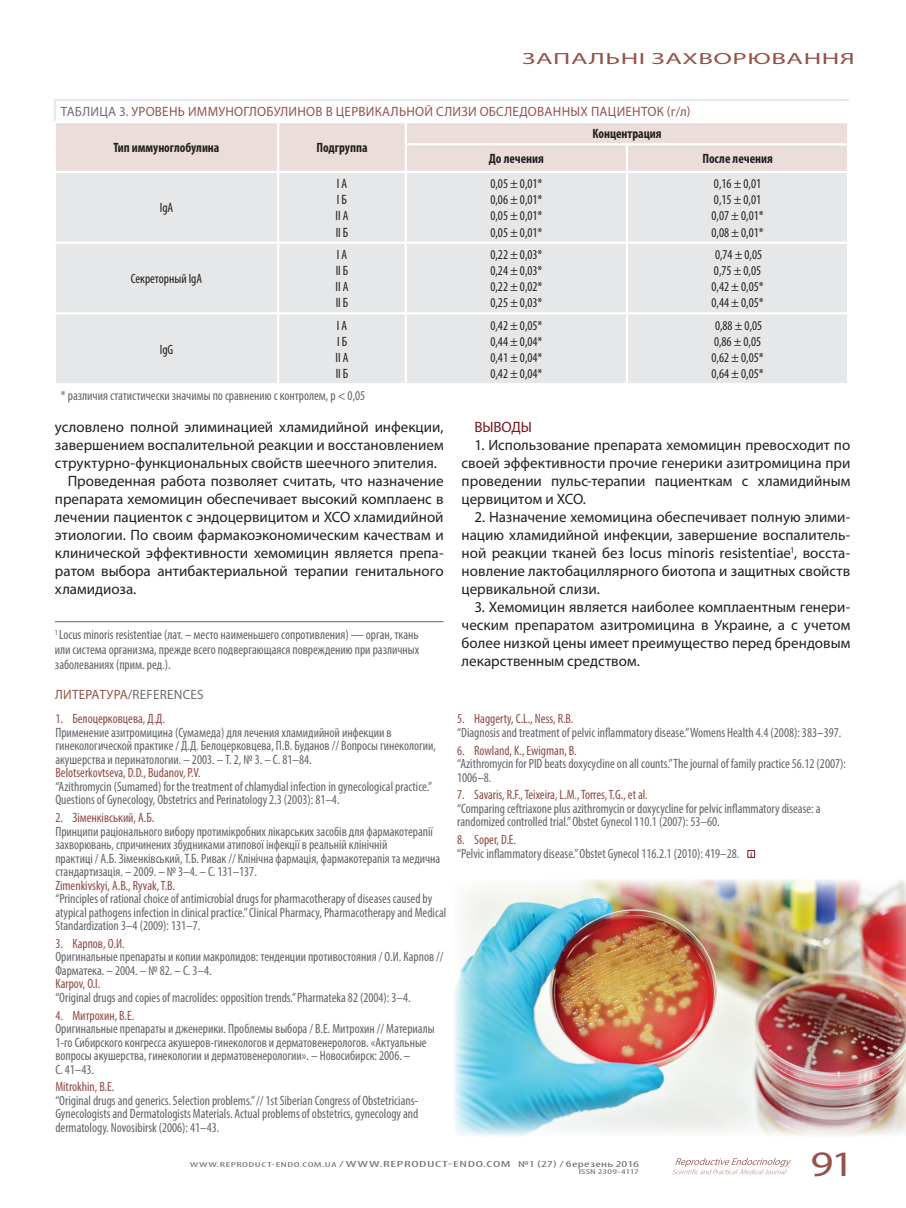
<style>
.page{position:relative;width:906px;height:1208px;background:#fff}
.page>*{position:absolute;margin:0;border:0;box-sizing:border-box;transform-origin:0 0}
.t1{font:35.85px "Myriad Pro";color:#95534b;scale:1.25 1}
.t2{font:16.2px "Myriad Pro";letter-spacing:.02em;color:#95534b;scale:1.67 1}
.t3{font:15px/18px "Myriad Pro";color:#231f20;text-align:justify}
.t4{font:15px "Myriad Pro";letter-spacing:-.01em;color:#741820}
.t5{font:condensed 13.5px/13.5px "Myriad Pro";color:#636366}
.t6{font:condensed 13.5px/16.2px "Myriad Pro";color:#231f20;text-align:justify}
.t7{font:condensed 13.5px "Myriad Pro";color:#8f4a43}
.t8{font:13.5px "Myriad Pro";letter-spacing:.02em;color:#95534b}
.t9{font:700 condensed 13.5px "Myriad Pro";color:#231f20}
.t10{font:condensed 9px "Myriad Pro";letter-spacing:.035em;color:#6c6d70;scale:1.82 1}
.t11{font:condensed 7.2px "Myriad Pro";letter-spacing:.01em;color:#6c6d70;scale:1.67 1}
.s1{color:#6c6d70}
.s2{color:#8f4a43}
.s3{font-weight:700;font-size:7.5px;color:#741820}
.s4{font-size:7.2px}
</style>
<div class="page">
<svg style="left:672px;top:1158px;width:119px;height:16px"></svg>
<div style="left:56px;top:123px;width:791px;height:48px;background:#ebddd9"></div>
<div style="left:56px;top:173px;width:791px;height:210px;background:#e6e7e9"></div>
<hr style="left:277px;top:123px;width:2px;height:21px;background:#fff">
<hr style="left:405px;top:123px;width:2px;height:20px;background:#fff">
<hr style="left:277px;top:144px;width:2px;height:27px;background:#fff">
<hr style="left:405px;top:143px;width:222px;height:2px;background:#fff">
<hr style="left:405px;top:145px;width:2px;height:26px;background:#fff">
<hr style="left:627px;top:143px;width:222px;height:2px;background:#fff">
<hr style="left:626px;top:145px;width:2px;height:26px;background:#fff">
<hr style="left:277px;top:173px;width:2px;height:69px;background:#fff">
<hr style="left:405px;top:173px;width:2px;height:69px;background:#fff">
<hr style="left:626px;top:173px;width:2px;height:69px;background:#fff">
<hr style="left:54px;top:242px;width:224px;height:2px;background:#fff">
<hr style="left:278px;top:242px;width:128px;height:2px;background:#fff">
<hr style="left:277px;top:244px;width:2px;height:68px;background:#fff">
<hr style="left:406px;top:242px;width:221px;height:2px;background:#fff">
<hr style="left:405px;top:244px;width:2px;height:68px;background:#fff">
<hr style="left:627px;top:242px;width:222px;height:2px;background:#fff">
<hr style="left:626px;top:244px;width:2px;height:68px;background:#fff">
<hr style="left:54px;top:312px;width:224px;height:2px;background:#fff">
<hr style="left:278px;top:312px;width:128px;height:2px;background:#fff">
<hr style="left:277px;top:314px;width:2px;height:69px;background:#fff">
<hr style="left:406px;top:312px;width:221px;height:2px;background:#fff">
<hr style="left:405px;top:314px;width:2px;height:69px;background:#fff">
<hr style="left:627px;top:312px;width:222px;height:2px;background:#fff">
<hr style="left:626px;top:314px;width:2px;height:69px;background:#fff">
<hr style="left:54px;top:99px;width:224px;height:2px;background:#e6e7e9">
<hr style="left:54px;top:101px;width:2px;height:20px;background:#e6e7e9">
<hr style="left:278px;top:99px;width:128px;height:2px;background:#e6e7e9">
<hr style="left:406px;top:99px;width:221px;height:2px;background:#e6e7e9">
<hr style="left:627px;top:99px;width:222px;height:2px;background:#e6e7e9">
<div style="left:747px;top:850px;width:8px;height:7px;border:1px solid #741820"></div>
<hr style="left:55px;top:621px;width:388px;height:1px;background:#636366">
<img style="left:453px;top:879px;width:453px;height:257px">
<p class="t2" style="left:522px;top:48px;width:200px">ЗАПАЛЬНІ ЗАХВОРЮВАННЯ</p>
<p class="t8" style="left:61px;top:103px;width:631px"><span class="s1">ТАБЛИЦА 3.</span> УРОВЕНЬ ИММУНОГЛОБУЛИНОВ В ЦЕРВИКАЛЬНОЙ СЛИЗИ ОБСЛЕДОВАННЫХ ПАЦИЕНТОК (г/л)</p>
<p class="t9" style="left:114px;top:139px;width:107px">Тип иммуноглобулина</p>
<p class="t9" style="left:316px;top:139px;width:52px">Подгруппа</p>
<p class="t9" style="left:592px;top:125px;width:71px">Концентрация</p>
<p class="t9" style="left:489px;top:150px;width:56px">До лечения</p>
<p class="t9" style="left:702px;top:150px;width:72px">После лечения</p>
<p class="t6" style="left:160px;top:200px;width:15px">IgA</p>
<p class="t6" style="left:131px;top:270px;width:73px">Секреторный IgA</p>
<p class="t6" style="left:335px;top:175px;width:14px">I А I Б II А II Б</p>
<p class="t6" style="left:490px;top:175px;width:54px">0,05 ± 0,01* 0,06 ± 0,01* 0,05 ± 0,01* 0,05 ± 0,01*</p>
<p class="t6" style="left:711px;top:175px;width:54px;text-align:left">0,16 ± 0,01<br>0,15 ± 0,01<br>0,07 ± 0,01*<br>0,08 ± 0,01*</p>
<p class="t6" style="left:335px;top:246px;width:14px">I А II Б II А II Б</p>
<p class="t6" style="left:490px;top:246px;width:54px">0,22 ± 0,03* 0,24 ± 0,03* 0,22 ± 0,02* 0,25 ± 0,03*</p>
<p class="t6" style="left:711px;top:246px;width:54px;text-align:left">0,74 ± 0,05<br>0,75 ± 0,05<br>0,42 ± 0,05*<br>0,44 ± 0,05*</p>
<p class="t6" style="left:335px;top:317px;width:14px">I А I Б II А II Б</p>
<p class="t6" style="left:490px;top:317px;width:54px">0,42 ± 0,05* 0,44 ± 0,04* 0,41 ± 0,04* 0,42 ± 0,04*</p>
<p class="t6" style="left:711px;top:317px;width:54px;text-align:left">0,88 ± 0,05<br>0,86 ± 0,05<br>0,62 ± 0,05*<br>0,64 ± 0,05*</p>
<p class="t5" style="left:61px;top:389px;width:306px">* различия статистически значимы по сравнению с контролем, р &lt; 0,05</p>
<p class="t6" style="left:160px;top:341px;width:15px">IgG</p>
<p class="t3" style="left:55px;top:418px;width:390px">условлено полной элиминацией хламидийной инфекции,</p>
<p class="t3" style="left:55px;top:436px;width:390px">завершением воспалительной реакции и восстановлением</p>
<p class="t3" style="left:55px;top:454px;width:383px">структурно-функциональных свойств шеечного эпителия.</p>
<p class="t3" style="left:68px;top:472px;width:377px">Проведенная работа позволяет считать, что назначение</p>
<p class="t3" style="left:55px;top:490px;width:390px">препарата хемомицин обеспечивает высокий комплаенс в</p>
<p class="t3" style="left:55px;top:508px;width:390px">лечении пациенток с эндоцервицитом и ХСО хламидийной</p>
<p class="t3" style="left:55px;top:526px;width:390px">этиологии. По своим фармакоэкономическим качествам и</p>
<p class="t3" style="left:55px;top:544px;width:390px">клинической эффективности хемомицин является препа-</p>
<p class="t3" style="left:55px;top:562px;width:390px">ратом выбора антибактериальной терапии генитального</p>
<p class="t3" style="left:55px;top:580px;width:83px">хламидиоза.</p>
<p class="t5" style="left:55px;top:627px;width:366px;line-height:15px;text-align:justify"><sup>1</sup> Locus minoris resistentiae (лат. – место наименьшего сопротивления) — орган, ткань или система организма, прежде всего подвергающаяся повреждению при различных заболеваниях (прим. ред.).</p>
<p class="t8" style="left:55px;top:686px;width:150px">ЛИТЕРАТУРА/<span class="s1">REFERENCES</span></p>
<p class="t7" style="left:55px;top:710px;width:111px">1. Белоцерковцева, Д.Д.</p>
<p class="t5" style="left:55px;top:725px;width:382px">Применение азитромицина (Сумамеда) для лечения хламидийной инфекции в гинекологической практике / Д.Д. Белоцерковцева, П.В. Буданов // Вопросы гинекологии, акушерства и перинатологии. – 2003. – Т. 2, № 3. – С. 81–84.</p>
<p class="t7" style="left:55px;top:764px;width:147px">Belotserkovtseva, D.D., Budanov, P.V.</p>
<p class="t5" style="left:55px;top:779px;width:378px">“Azithromycin (Sumamed) for the treatment of chlamydial infection in gynecological practice.”<br>Questions of Gynecology, Obstetrics and Perinatology 2.3 (2003): 81–4.</p>
<p class="t7" style="left:55px;top:809px;width:101px">2. Зіменківський, А.Б.</p>
<p class="t5" style="left:55px;top:824px;width:386px">Принципи раціонального вибору протимікробних лікарських засобів для фармакотерапії захворювань, спричинених збудниками атипової інфекції в реальній клінічній<br>практиці / А.Б. Зіменківський, Т.Б. Ривак // Клінічна фармація, фармакотерапія та медична стандартизація. – 2009. – № 3–4. – С. 131–137.</p>
<p class="t7" style="left:55px;top:877px;width:121px">Zimenkivskyi, A.B., Ryvak, T.B.</p>
<p class="t5" style="left:55px;top:891px;width:392px">“Principles of rational choice of antimicrobial drugs for pharmacotherapy of diseases caused by atypical pathogens infection in clinical practice.” Clinical Pharmacy, Pharmacotherapy and Medical<br>Standardization 3–4 (2009): 131–7.</p>
<p class="t7" style="left:55px;top:935px;width:71px">3. Карпов, О.И.</p>
<p class="t5" style="left:55px;top:950px;width:390px">Оригинальные препараты и копии макролидов: тенденции противостояния / О.И. Карпов //<br>Фарматека. – 2004. – № 82. – С. 3–4.</p>
<p class="t7" style="left:55px;top:975px;width:47px">Karpov, O.I.</p>
<p class="t5" style="left:55px;top:990px;width:357px">“Original drugs and copies of macrolides: opposition trends.” Pharmateka 82 (2004): 3–4.</p>
<p class="t7" style="left:55px;top:1007px;width:80px">4. Митрохин, B.E.</p>
<p class="t5" style="left:55px;top:1021px;width:381px">Оригинальные препараты и дженерики. Проблемы выбора / В.Е. Митрохин // Материалы 1-го Сибирского конгресса акушеров-гинекологов и дерматовенерологов. «Актуальные вопросы акушерства, гинекологии и дерматовенерологии». – Новосибирск: 2006. –<br>С. 41–43.</p>
<p class="t7" style="left:55px;top:1078px;width:60px">Mitrokhin, B.E.</p>
<p class="t5" style="left:55px;top:1093px;width:364px;text-align:justify">“Original drugs and generics. Selection problems.” // 1st Siberian Congress of Obstetricians-Gynecologists and Dermatologists Materials. Actual problems of obstetrics, gynecology and dermatology. Novosibirsk (2006): 41–43.</p>
<p class="t4" style="left:474px;top:418px;width:59px">ВЫВОДЫ</p>
<p class="t3" style="left:461px;top:436px;width:390px;text-indent:13px">1. Использование препарата хемомицин превосходит по своей эффективности прочие генерики азитромицина при проведении пульс-терапии пациенткам с хламидийным цервицитом и ХСО.</p>
<p class="t3" style="left:461px;top:508px;width:390px;text-indent:13px">2. Назначение хемомицина обеспечивает полную элими&shy;нацию хламидийной инфекции, завершение воспалитель&shy;ной реакции тканей без locus minoris resistentiae<sup>1</sup>, восста&shy;новление лактобациллярного биотопа и защитных свойств цервикальной слизи.</p>
<p class="t3" style="left:461px;top:598px;width:390px;text-indent:13px">3. Хемомицин является наиболее комплаентным генери&shy;ческим препаратом азитромицина в Украине, а с учетом более низкой цены имеет преимущество перед брендовым лекарственным средством.</p>
<p class="t7" style="left:457px;top:710px;width:118px">5. Haggerty, C.L., Ness, R.B.</p>
<p class="t5" style="left:457px;top:725px;width:385px">“Diagnosis and treatment of pelvic inflammatory disease.” Womens Health 4.4 (2008): 383–397.</p>
<p class="t7" style="left:457px;top:742px;width:121px">6. Rowland, K., Ewigman, B.</p>
<p class="t5" style="left:457px;top:756px;width:390px">“Azithromycin for PID beats doxycycline on all counts.” The journal of family practice 56.12 (2007):<br>1006–8.</p>
<p class="t7" style="left:457px;top:786px;width:192px">7. Savaris, R.F., Teixeira, L.M., Torres, T.G., et al.</p>
<p class="t5" style="left:457px;top:801px;width:365px">“Comparing ceftriaxone plus azithromycin or doxycycline for pelvic inflammatory disease: a randomized controlled trial.” Obstet Gynecol 110.1 (2007): 53–60.</p>
<p class="t5" style="left:457px;top:832px;width:296px"><span class="s2">8. Soper, D.E.<br></span>“Pelvic inflammatory disease.” Obstet Gynecol 116.2.1 (2010): 419–28. <span class="s3">і</span></p>
<p class="t10" style="left:190px;top:1158px;width:248px"><span class="s4">WWW.REPRODUCT-ENDO.COM.UA</span> /WWW.REPRODUCT-ENDO.COM №1 (27) / березень 2016</p>
<p class="t11" style="left:579px;top:1167px;width:37px">ISSN 2309-4117</p>
<h1 class="t1" style="left:810px;top:1141px;width:36px">91</h1>
</div>
